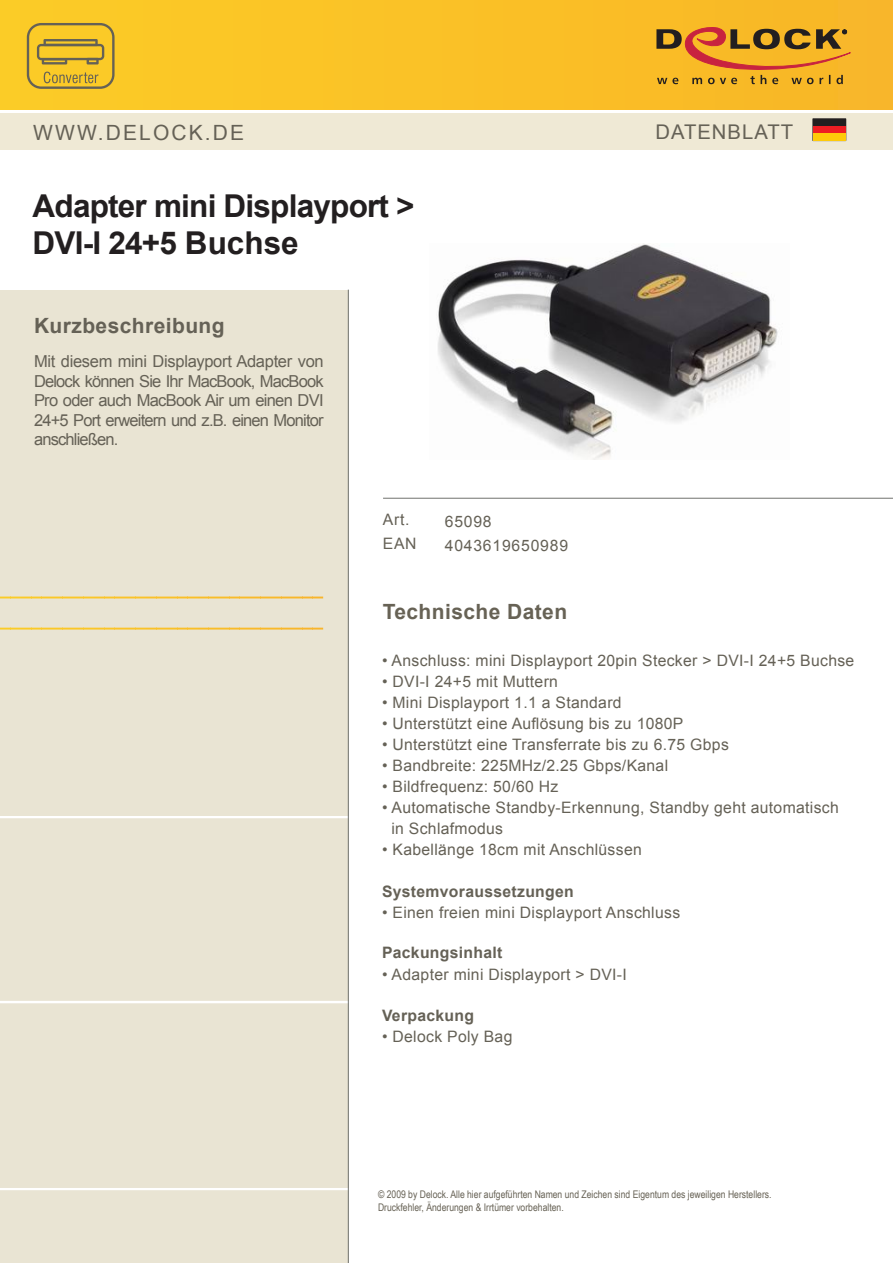
<style>
.page{position:relative;width:893px;height:1263px;background:#fff}
.page>*{position:absolute;margin:0;border:0;box-sizing:border-box;transform-origin:0 0}
.t1{font:700 31.5px/37.8px "Arial";letter-spacing:-.025em;color:#231f20}
.t2{font:700 21px "Arial";letter-spacing:.02em;color:#656156}
.t3{font:700 21px "Arial";letter-spacing:.02em;color:#676255}
.t4{font:21px "Arial";letter-spacing:.1em;color:#656156}
.t5{font:20.25px "Arial";letter-spacing:.05em;color:#656156}
.t6{font:16.5px/19.5px "Arial";letter-spacing:-.05em;color:#656156;text-align:justify}
.t7{font:15.75px/24px "Arial";letter-spacing:.02em;color:#656156}
.t8{font:700 15.75px "Arial";letter-spacing:.02em;color:#656156}
.t9{font:15.75px/24px "Arial";letter-spacing:.05em;color:#656156}
.t10{font:10.5px/13.5px "Arial Narrow";color:#676255}
</style>
<div class="page">
<div style="left:0;top:0;width:893px;height:109px;background:#fac226"></div>
<div style="left:0;top:114px;width:893px;height:36px;background:#efe9d5"></div>
<div style="left:813px;top:119px;width:33px;height:7px;background:#231f20"></div>
<div style="left:813px;top:126px;width:33px;height:7px;background:#ee1d23"></div>
<div style="left:813px;top:133px;width:33px;height:7px;background:#feca0a"></div>
<div style="left:0;top:290px;width:349px;height:973px;background:#e9e4d3"></div>
<hr style="left:0;top:816px;width:349px;height:2px;background:#fff">
<svg style="left:0;top:596px;width:10px;height:33px"></svg>
<svg style="left:10px;top:596px;width:11px;height:33px"></svg>
<svg style="left:21px;top:596px;width:10px;height:33px"></svg>
<svg style="left:31px;top:596px;width:11px;height:33px"></svg>
<svg style="left:42px;top:596px;width:10px;height:33px"></svg>
<svg style="left:52px;top:596px;width:11px;height:33px"></svg>
<svg style="left:63px;top:596px;width:10px;height:33px"></svg>
<svg style="left:73px;top:596px;width:10px;height:33px"></svg>
<svg style="left:83px;top:596px;width:11px;height:33px"></svg>
<svg style="left:94px;top:596px;width:10px;height:33px"></svg>
<svg style="left:104px;top:596px;width:11px;height:33px"></svg>
<svg style="left:115px;top:596px;width:10px;height:33px"></svg>
<svg style="left:125px;top:596px;width:11px;height:33px"></svg>
<svg style="left:136px;top:596px;width:10px;height:33px"></svg>
<svg style="left:146px;top:596px;width:10px;height:33px"></svg>
<svg style="left:156px;top:596px;width:11px;height:33px"></svg>
<svg style="left:167px;top:596px;width:10px;height:33px"></svg>
<svg style="left:177px;top:596px;width:11px;height:33px"></svg>
<svg style="left:188px;top:596px;width:10px;height:33px"></svg>
<svg style="left:198px;top:596px;width:10px;height:33px"></svg>
<svg style="left:208px;top:596px;width:11px;height:33px"></svg>
<svg style="left:219px;top:596px;width:10px;height:33px"></svg>
<svg style="left:229px;top:596px;width:11px;height:33px"></svg>
<svg style="left:240px;top:596px;width:10px;height:33px"></svg>
<svg style="left:250px;top:596px;width:11px;height:33px"></svg>
<svg style="left:261px;top:596px;width:10px;height:33px"></svg>
<svg style="left:271px;top:596px;width:10px;height:33px"></svg>
<svg style="left:281px;top:596px;width:11px;height:33px"></svg>
<svg style="left:292px;top:596px;width:10px;height:33px"></svg>
<svg style="left:302px;top:596px;width:11px;height:33px"></svg>
<svg style="left:313px;top:596px;width:10px;height:33px"></svg>
<hr style="left:323px;top:596px;width:1px;height:33px;background:#f8b52c">
<svg style="left:656px;top:27px;width:195px;height:57px"></svg>
<hr style="left:383px;top:498px;width:510px;height:1px;background:#70726e">
<hr style="left:0;top:1001px;width:349px;height:2px;background:#fff">
<hr style="left:0;top:1188px;width:349px;height:2px;background:#fff">
<hr style="left:348px;top:290px;width:1px;height:973px;background:#70726e">
<svg style="left:27px;top:23px;width:88px;height:66px"></svg>
<img style="left:438px;top:244px;width:340px;height:216px">
<h2 class="t4" style="left:33px;top:118px;width:212px">WWW.DELOCK.DE</h2>
<p class="t5" style="left:655px;top:119px;width:139px">DATENBLATT</p>
<h1 class="t1" style="left:33px;top:188px;width:384px">Adapter mini Displayport &gt;<br>DVI-I 24+5 Buchse</h1>
<h2 class="t2" style="left:34px;top:312px;width:192px">Kurzbeschreibung</h2>
<p class="t6" style="left:34px;top:352px;width:291px">Mit diesem mini Displayport Adapter von Delock können Sie Ihr MacBook, MacBook Pro oder auch MacBook Air um einen DVI 24+5 Port erweitern und z.B. einen Monitor anschließen.</p>
<p class="t7" style="left:383px;top:508px;width:35px">Art.<br>EAN</p>
<p class="t9" style="left:445px;top:510px;width:125px">65098<br>4043619650989</p>
<h2 class="t3" style="left:383px;top:598px;width:186px">Technische Daten</h2>
<p class="t7" style="left:382px;top:648px;width:474px">• Anschluss: mini Displayport 20pin Stecker &gt; DVI-I 24+5 Buchse</p>
<p class="t7" style="left:382px;top:669px;width:178px">• DVI-I 24+5 mit Muttern</p>
<p class="t7" style="left:382px;top:690px;width:241px">• Mini Displayport 1.1 a Standard</p>
<p class="t7" style="left:382px;top:711px;width:303px">• Unterstützt eine Auflösung bis zu 1080P</p>
<p class="t7" style="left:382px;top:732px;width:348px">• Unterstützt eine Transferrate bis zu 6.75 Gbps</p>
<p class="t7" style="left:382px;top:753px;width:288px">• Bandbreite: 225MHz/2.25 Gbps/Kanal</p>
<p class="t7" style="left:382px;top:774px;width:178px">• Bildfrequenz: 50/60 Hz</p>
<p class="t7" style="left:391px;top:797px;width:449px;line-height:21px;text-indent:-9px">• Automatische Standby-Erkennung, Standby geht automatisch in Schlafmodus</p>
<p class="t7" style="left:382px;top:837px;width:261px">• Kabellänge 18cm mit Anschlüssen</p>
<p class="t8" style="left:382px;top:881px;width:193px">Systemvoraussetzungen</p>
<p class="t7" style="left:382px;top:900px;width:300px">• Einen freien mini Displayport Anschluss</p>
<p class="t8" style="left:382px;top:942px;width:122px">Packungsinhalt</p>
<p class="t7" style="left:382px;top:962px;width:246px">• Adapter mini Displayport &gt; DVI-I</p>
<p class="t8" style="left:382px;top:1005px;width:94px">Verpackung</p>
<p class="t7" style="left:382px;top:1025px;width:132px">• Delock Poly Bag</p>
<p class="t10" style="left:378px;top:1187px;width:395px">© 2009 by Delock. Alle hier aufgeführten Namen und Zeichen sind Eigentum des jeweiligen Herstellers.<br>Druckfehler, Änderungen &amp; Irrtümer vorbehalten.</p>
</div>
